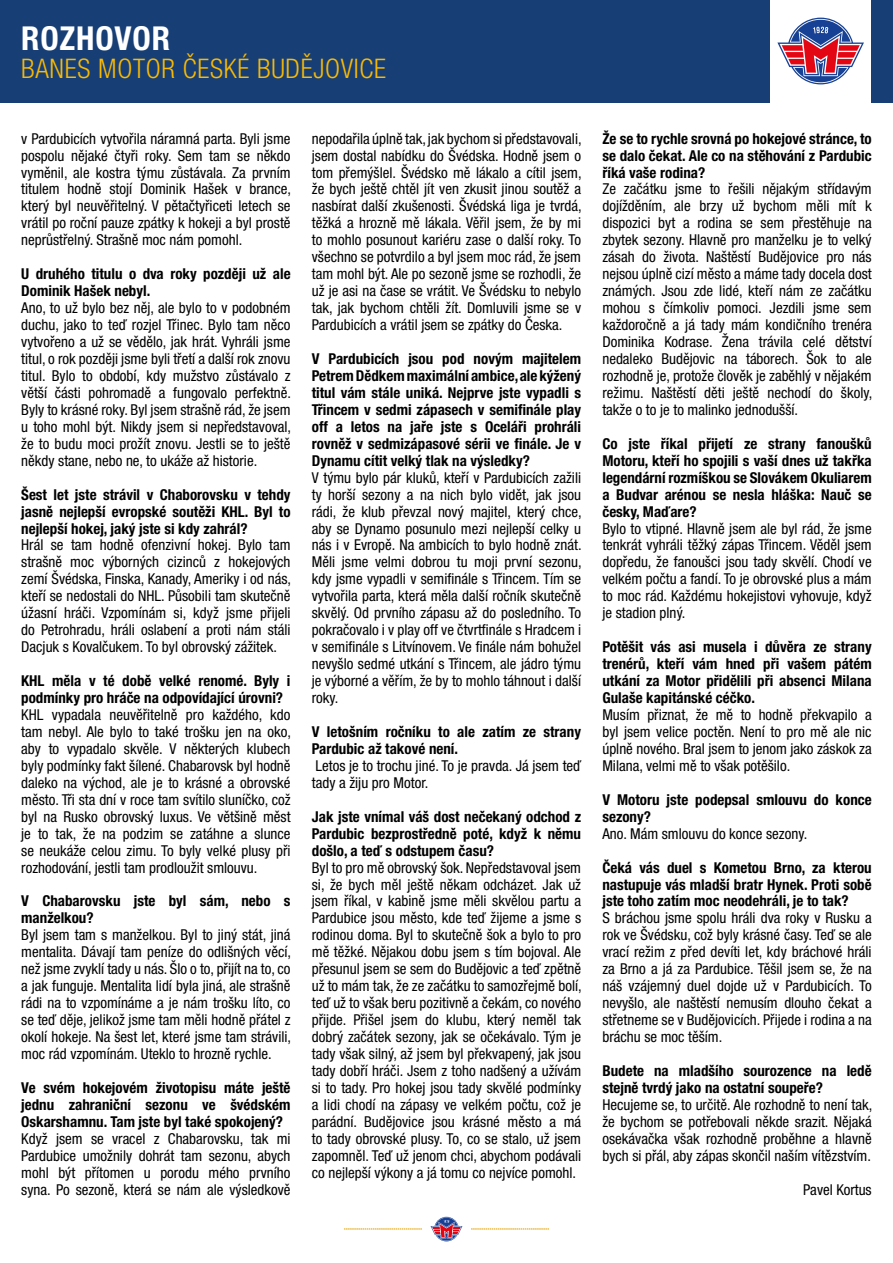
<style>
.page{position:relative;width:893px;height:1263px;background:#fff}
.page>*{position:absolute;margin:0;border:0;box-sizing:border-box;transform-origin:0 0}
.t1{font:700 condensed 33px "Helvetica Neue LT Pro";letter-spacing:.025em;color:#fff}
.t2{font:300 condensed 27px "Helvetica Neue LT Pro";letter-spacing:.025em;color:#fbba00}
.t3{font:condensed 15px/17px "Helvetica Neue LT Pro";color:#000;text-align:justify}
.t4{font:700 condensed 15px/17px "Helvetica Neue LT Pro";color:#000;text-align:justify}
</style>
<div class="page">
<svg style="left:344px;top:1228px;width:78px;height:2px"></svg>
<svg style="left:471px;top:1228px;width:78px;height:2px"></svg>
<svg style="left:430px;top:1216px;width:33px;height:26px"></svg>
<div style="left:0;top:0;width:770px;height:102px;background:#183f75"></div>
<div style="left:872px;top:0;width:21px;height:102px;background:#183f75"></div>
<svg style="left:777px;top:17px;width:87px;height:68px"></svg>
<h1 class="t1" style="left:21px;top:18px;width:150px">ROZHOVOR</h1>
<h2 class="t2" style="left:21px;top:53px;width:366px">BANES MOTOR ČESKÉ BUDĚJOVICE</h2>
<p class="t3" style="left:21px;top:130px;width:271px">v Pardubicích vytvořila náramná parta. Byli jsme pospolu nějaké čtyři roky. Sem tam se někdo vyměnil, ale kostra týmu zůstávala. Za prvním titulem hodně stojí Dominik Hašek v brance, který byl neuvěřitelný. V pětačtyřiceti letech se vrátil po roční pauze zpátky k hokeji a byl prostě neprůstřelný. Strašně moc nám pomohl.</p>
<p class="t4" style="left:21px;top:265px;width:271px">U druhého titulu o dva roky později už ale<br>Dominik Hašek nebyl.</p>
<p class="t3" style="left:21px;top:299px;width:271px">Ano, to už bylo bez něj, ale bylo to v podobném duchu, jako to teď rozjel Třinec. Bylo tam něco vytvořeno a už se vědělo, jak hrát. Vyhráli jsme titul, o rok později jsme byli třetí a další rok znovu titul. Bylo to období, kdy mužstvo zůstávalo z větší části pohromadě a fungovalo perfektně.<br>Byly to krásné roky. Byl jsem strašně rád, že jsem u toho mohl být. Nikdy jsem si nepředstavoval, že to budu moci prožít znovu. Jestli se to ještě někdy stane, nebo ne, to ukáže až historie.</p>
<p class="t4" style="left:21px;top:486px;width:271px">Šest let jste strávil v Chaborovsku v tehdy jasně nejlepší evropské soutěži KHL. Byl to nejlepší hokej, jaký jste si kdy zahrál?</p>
<p class="t3" style="left:21px;top:537px;width:271px">Hrál se tam hodně ofenzivní hokej. Bylo tam strašně moc výborných cizinců z hokejových zemí Švédska, Finska, Kanady, Ameriky i od nás, kteří se nedostali do NHL. Působili tam skutečně úžasní hráči. Vzpomínám si, když jsme přijeli do Petrohradu, hráli oslabení a proti nám stáli Dacjuk s Kovalčukem. To byl obrovský zážitek.</p>
<p class="t4" style="left:21px;top:672px;width:271px">KHL měla v té době velké renomé. Byly i podmínky pro hráče na odpovídající úrovni?</p>
<p class="t3" style="left:21px;top:706px;width:271px">KHL vypadala neuvěřitelně pro každého, kdo tam nebyl. Ale bylo to také trošku jen na oko, aby to vypadalo skvěle. V některých klubech byly podmínky fakt šílené. Chabarovsk byl hodně daleko na východ, ale je to krásné a obrovské město. Tři sta dní v roce tam svítilo sluníčko, což byl na Rusko obrovský luxus. Ve většině měst je to tak, že na podzim se zatáhne a slunce se neukáže celou zimu. To byly velké plusy při rozhodování, jestli tam prodloužit smlouvu.</p>
<p class="t4" style="left:21px;top:892px;width:271px">V Chabarovsku jste byl sám, nebo s manželkou?</p>
<p class="t3" style="left:21px;top:926px;width:271px">Byl jsem tam s manželkou. Byl to jiný stát, jiná mentalita. Dávají tam peníze do odlišných věcí, než jsme zvyklí tady u nás. Šlo o to, přijít na to, co a jak funguje. Mentalita lidí byla jiná, ale strašně rádi na to vzpomínáme a je nám trošku líto, co se teď děje, jelikož jsme tam měli hodně přátel z okolí hokeje. Na šest let, které jsme tam strávili, moc rád vzpomínám. Uteklo to hrozně rychle.</p>
<p class="t4" style="left:21px;top:1079px;width:271px">Ve svém hokejovém životopisu máte ještě jednu zahraniční sezonu ve švédském Oskarshamnu. Tam jste byl také spokojený?</p>
<p class="t3" style="left:21px;top:1130px;width:271px">Když jsem se vracel z Chabarovsku, tak mi Pardubice umožnily dohrát tam sezonu, abych mohl být přítomen u porodu mého prvního syna. Po sezoně, která se nám ale výsledkově</p>
<p class="t3" style="left:312px;top:130px;width:271px">nepodařila úplně tak, jak bychom si představovali, jsem dostal nabídku do Švédska. Hodně jsem o tom přemýšlel. Švédsko mě lákalo a cítil jsem, že bych ještě chtěl jít ven zkusit jinou soutěž a nasbírat další zkušenosti. Švédská liga je tvrdá, těžká a hrozně mě lákala. Věřil jsem, že by mi to mohlo posunout kariéru zase o další roky. To všechno se potvrdilo a byl jsem moc rád, že jsem tam mohl být. Ale po sezoně jsme se rozhodli, že už je asi na čase se vrátit. Ve Švédsku to nebylo tak, jak bychom chtěli žít. Domluvili jsme se v Pardubicích a vrátil jsem se zpátky do Česka.</p>
<p class="t4" style="left:312px;top:350px;width:271px">V Pardubicích jsou pod novým majitelem Petrem Dědkem maximální ambice, ale kýžený titul vám stále uniká. Nejprve jste vypadli s Třincem v sedmi zápasech v semifinále play off a letos na jaře jste s Oceláři prohráli rovněž v sedmizápasové sérii ve finále. Je v Dynamu cítit velký tlak na výsledky?</p>
<p class="t3" style="left:312px;top:469px;width:271px">V týmu bylo pár kluků, kteří v Pardubicích zažili ty horší sezony a na nich bylo vidět, jak jsou rádi, že klub převzal nový majitel, který chce, aby se Dynamo posunulo mezi nejlepší celky u nás i v Evropě. Na ambicích to bylo hodně znát.<br>Měli jsme velmi dobrou tu moji první sezonu, kdy jsme vypadli v semifinále s Třincem. Tím se vytvořila parta, která měla další ročník skutečně skvělý. Od prvního zápasu až do posledního. To pokračovalo i v play off ve čtvrtfinále s Hradcem i v semifinále s Litvínovem. Ve finále nám bohužel nevyšlo sedmé utkání s Třincem, ale jádro týmu je výborné a věřím, že by to mohlo táhnout i další roky.</p>
<p class="t4" style="left:312px;top:723px;width:271px">V letošním ročníku to ale zatím ze strany<br>Pardubic až takové není.</p>
<p class="t3" style="left:312px;top:757px;width:271px">Letos je to trochu jiné. To je pravda. Já jsem teď tady a žiju pro Motor.</p>
<p class="t4" style="left:312px;top:808px;width:271px">Jak jste vnímal váš dost nečekaný odchod z Pardubic bezprostředně poté, když k němu došlo, a teď s odstupem času?</p>
<p class="t3" style="left:312px;top:859px;width:271px">Byl to pro mě obrovský šok. Nepředstavoval jsem si, že bych měl ještě někam odcházet. Jak už jsem říkal, v kabině jsme měli skvělou partu a Pardubice jsou město, kde teď žijeme a jsme s rodinou doma. Byl to skutečně šok a bylo to pro mě těžké. Nějakou dobu jsem s tím bojoval. Ale přesunul jsem se sem do Budějovic a teď zpětně už to mám tak, že ze začátku to samozřejmě bolí, teď už to však beru pozitivně a čekám, co nového přijde. Přišel jsem do klubu, který neměl tak dobrý začátek sezony, jak se očekávalo. Tým je tady však silný, až jsem byl překvapený, jak jsou tady dobří hráči. Jsem z toho nadšený a užívám si to tady. Pro hokej jsou tady skvělé podmínky a lidi chodí na zápasy ve velkém počtu, což je parádní. Budějovice jsou krásné město a má to tady obrovské plusy. To, co se stalo, už jsem zapomněl. Teď už jenom chci, abychom podávali co nejlepší výkony a já tomu co nejvíce pomohl.</p>
<p class="t4" style="left:602px;top:130px;width:271px">Že se to rychle srovná po hokejové stránce, to se dalo čekat. Ale co na stěhování z Pardubic říká vaše rodina?</p>
<p class="t3" style="left:602px;top:181px;width:271px">Ze začátku jsme to řešili nějakým střídavým dojížděním, ale brzy už bychom měli mít k dispozici byt a rodina se sem přestěhuje na zbytek sezony. Hlavně pro manželku je to velký zásah do života. Naštěstí Budějovice pro nás nejsou úplně cizí město a máme tady docela dost známých. Jsou zde lidé, kteří nám ze začátku mohou s čímkoliv pomoci. Jezdili jsme sem každoročně a já tady mám kondičního trenéra Dominika Kodrase. Žena trávila celé dětství nedaleko Budějovic na táborech. Šok to ale rozhodně je, protože člověk je zaběhlý v nějakém režimu. Naštěstí děti ještě nechodí do školy, takže o to je to malinko jednodušší.</p>
<p class="t4" style="left:602px;top:435px;width:271px">Co jste říkal přijetí ze strany fanoušků Motoru, kteří ho spojili s vaší dnes už takřka legendární rozmíškou se Slovákem Okuliarem a Budvar arénou se nesla hláška: Nauč se česky, Maďare?</p>
<p class="t3" style="left:602px;top:520px;width:271px">Bylo to vtipné. Hlavně jsem ale byl rád, že jsme tenkrát vyhráli těžký zápas Třincem. Věděl jsem dopředu, že fanoušci jsou tady skvělí. Chodí ve velkém počtu a fandí. To je obrovské plus a mám to moc rád. Každému hokejistovi vyhovuje, když je stadion plný.</p>
<p class="t4" style="left:602px;top:638px;width:271px">Potěšit vás asi musela i důvěra ze strany trenérů, kteří vám hned při vašem pátém utkání za Motor přidělili při absenci Milana Gulaše kapitánské céčko.</p>
<p class="t3" style="left:602px;top:706px;width:271px">Musím přiznat, že mě to hodně překvapilo a byl jsem velice poctěn. Není to pro mě ale nic úplně nového. Bral jsem to jenom jako záskok za Milana, velmi mě to však potěšilo.</p>
<p class="t4" style="left:602px;top:791px;width:271px">V Motoru jste podepsal smlouvu do konce sezony?</p>
<p class="t3" style="left:602px;top:825px;width:206px">Ano. Mám smlouvu do konce sezony.</p>
<p class="t4" style="left:602px;top:858px;width:271px">Čeká vás duel s Kometou Brno, za kterou nastupuje vás mladší bratr Hynek. Proti sobě jste toho zatím moc neodehráli, je to tak?</p>
<p class="t3" style="left:602px;top:909px;width:271px">S bráchou jsme spolu hráli dva roky v Rusku a rok ve Švédsku, což byly krásné časy. Teď se ale vrací režim z před devíti let, kdy bráchové hráli za Brno a já za Pardubice. Těšil jsem se, že na náš vzájemný duel dojde už v Pardubicích. To nevyšlo, ale naštěstí nemusím dlouho čekat a střetneme se v Budějovicích. Přijede i rodina a na bráchu se moc těším.</p>
<p class="t4" style="left:602px;top:1062px;width:271px">Budete na mladšího sourozence na ledě stejně tvrdý jako na ostatní soupeře?</p>
<p class="t3" style="left:602px;top:1096px;width:271px">Hecujeme se, to určitě. Ale rozhodně to není tak, že bychom se potřebovali někde srazit. Nějaká osekávačka však rozhodně proběhne a hlavně bych si přál, aby zápas skončil naším vítězstvím.</p>
<p class="t3" style="left:803px;top:1181px;width:70px">Pavel Kortus</p>
</div>
